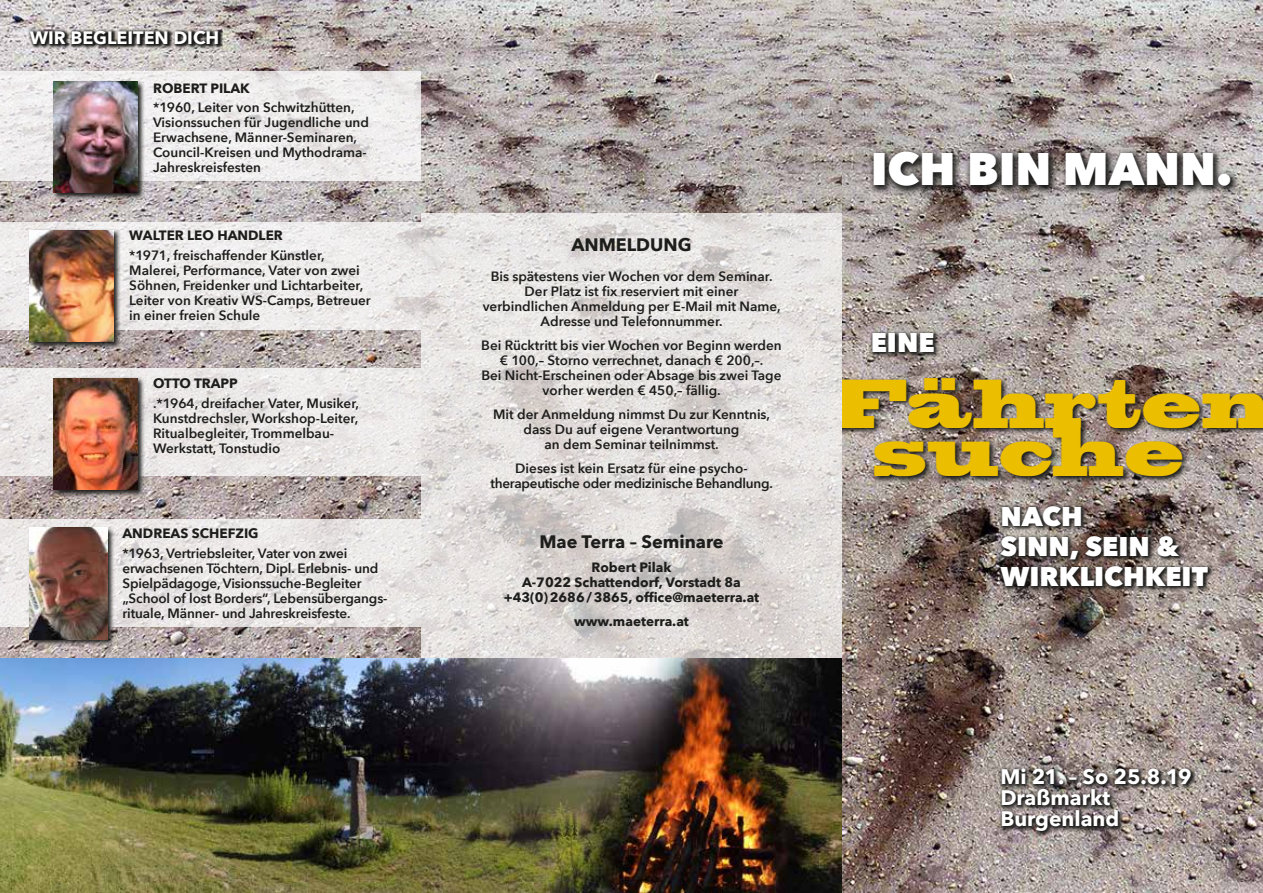
<style>
.page{position:relative;width:1263px;height:893px;background:#fff}
.page>*{position:absolute;margin:0;border:0;box-sizing:border-box;transform-origin:0 0}
.t1{font:64.5px "Blackoak Std";color:#ecbe00;scale:.7 1}
.t2{font:64.35px "Blackoak Std";color:#ecbe00;scale:.7 1}
.t3{font:800 45.45px "Avenir Next";color:#fff}
.t4{font:800 27px/30px "Avenir Next";color:#fff}
.t5{font:700 21px/21px "Avenir Next";color:#fff}
.t6{font:700 18px "Avenir Next";color:#1d1d1b}
.t7{font:700 18px "Avenir Next";color:#fff}
.t8{font:600 13.5px/15px "Avenir Next";color:#1d1d1b}
.t9{font:700 13.5px/15px "Avenir Next";color:#1d1d1b;text-align:center}
.t10{font:600 13.5px/15px "Avenir Next";letter-spacing:-.02em;color:#1d1d1b;text-align:center}
</style>
<div class="page">
<img style="left:0;top:0;width:1263px;height:893px">
<svg style="left:869px;top:147px;width:371px;height:49px;background:#5a5654"></svg>
<svg style="left:842px;top:376px;width:421px;height:107px;background:#675f5b"></svg>
<svg style="left:869px;top:330px;width:71px;height:28px;background:#514e4b"></svg>
<svg style="left:997px;top:503px;width:217px;height:89px;background:#554c48"></svg>
<svg style="left:998px;top:767px;width:199px;height:70px;background:#726a67"></svg>
<svg style="left:421px;top:213px;width:421px;height:445px;background:#e0dddb"></svg>
<img style="left:0;top:658px;width:842px;height:235px">
<svg style="left:28px;top:29px;width:195px;height:20px;background:#545250"></svg>
<svg style="left:0;top:72px;width:421px;height:109px;fill:#eeeded"></svg>
<svg style="left:52px;top:80px;width:93px;height:120px;background:#8d8b8a"></svg>
<img style="left:54px;top:81px;width:83px;height:112px">
<svg style="left:0;top:222px;width:421px;height:108px;fill:#eeeceb"></svg>
<svg style="left:28px;top:229px;width:93px;height:120px;background:#8d8782"></svg>
<img style="left:30px;top:230px;width:83px;height:112px">
<svg style="left:0;top:368px;width:421px;height:108px;background:#eae7e6"></svg>
<svg style="left:52px;top:376px;width:93px;height:121px;background:#897f7b"></svg>
<img style="left:54px;top:378px;width:83px;height:111px">
<svg style="left:0;top:519px;width:421px;height:108px;background:#e9e5e5"></svg>
<svg style="left:28px;top:526px;width:87px;height:121px;background:#96908e"></svg>
<img style="left:30px;top:528px;width:78px;height:111px">
<h3 class="t7" style="left:30px;top:22px;width:191px">WIR BEGLEITEN DICH</h3>
<p class="t9" style="left:153px;top:80px;width:98px">ROBERT PILAK</p>
<p class="t8" style="left:153px;top:100px;width:217px">*1960, Leiter von Schwitzhütten,<br>Visionssuchen für Jugendliche und<br>Erwachsene, Männer-Seminaren,<br>Council-Kreisen und Mythodrama-<br>Jahreskreisfesten</p>
<p class="t9" style="left:129px;top:228px;width:155px">WALTER LEO HANDLER</p>
<p class="t8" style="left:129px;top:247px;width:243px">*1971, freischaffender Künstler, Malerei, Performance, Vater von zwei Söhnen, Freidenker und Lichtarbeiter, Leiter von Kreativ WS-Camps, Betreuer in einer freien Schule</p>
<p class="t9" style="left:153px;top:376px;width:86px">OTTO TRAPP</p>
<p class="t8" style="left:153px;top:395px;width:208px">.*1964, dreifacher Vater, Musiker,<br>Kunstdrechsler, Workshop-Leiter,<br>Ritualbegleiter, Trommelbau-<br>Werkstatt, Tonstudio</p>
<p class="t9" style="left:122px;top:526px;width:138px">ANDREAS SCHEFZIG</p>
<p class="t8" style="left:122px;top:545px;width:267px">*1963, Vertriebsleiter, Vater von zwei erwachsenen Töchtern, Dipl. Erlebnis- und Spielpädagoge, Visionssuche-Begleiter „School of lost Borders“, Lebensübergangs&shy;rituale, Männer- und Jahreskreisfeste.</p>
<h3 class="t6" style="left:571px;top:229px;width:122px">ANMELDUNG</h3>
<p class="t8" style="left:483px;top:269px;width:300px;text-align:center">Bis spätestens vier Wochen vor dem Seminar.<br>Der Platz ist fix reserviert mit einer verbindlichen Anmeldung per E-Mail mit Name, Adresse und Telefonnummer.</p>
<p class="t8" style="left:481px;top:338px;width:302px;text-align:center">Bei Rücktritt bis vier Wochen vor Beginn werden € 100,– Storno verrechnet, danach € 200,–.<br>Bei Nicht-Erscheinen oder Absage bis zwei Tage vorher werden € 450,– fällig.</p>
<p class="t8" style="left:493px;top:407px;width:278px;text-align:center">Mit der Anmeldung nimmst Du zur Kenntnis, dass Du auf eigene Verantwortung<br>an dem Seminar teilnimmst.</p>
<p class="t10" style="left:490px;top:461px;width:284px">Dieses ist kein Ersatz für eine psycho&shy;therapeutische oder medizinische Behandlung.</p>
<h3 class="t6" style="left:539px;top:526px;width:186px">Mae Terra – Seminare</h3>
<p class="t9" style="left:504px;top:560px;width:257px">Robert Pilak<br>A-7022 Schattendorf, Vorstadt 8a +43(0)2686/3865, office@maeterra.at</p>
<p class="t9" style="left:574px;top:614px;width:116px">www.maeterra.at</p>
<h3 class="t3" style="left:871px;top:141px;width:363px">ICH BIN MANN.</h3>
<h3 class="t4" style="left:871px;top:328px;width:65px">EINE</h3>
<h2 class="t2" style="left:828px;top:361px;width:637px">Fährten</h2>
<h1 class="t1" style="left:873px;top:409px;width:446px">suche</h1>
<h3 class="t4" style="left:1000px;top:501px;width:209px">NACH<br>SINN, SEIN &amp;<br>WIRKLICHKEIT</h3>
<h3 class="t5" style="left:1000px;top:766px;width:193px">Mi 21. – So 25.8.19<br>Draßmarkt<br>Burgenland</h3>
</div>
